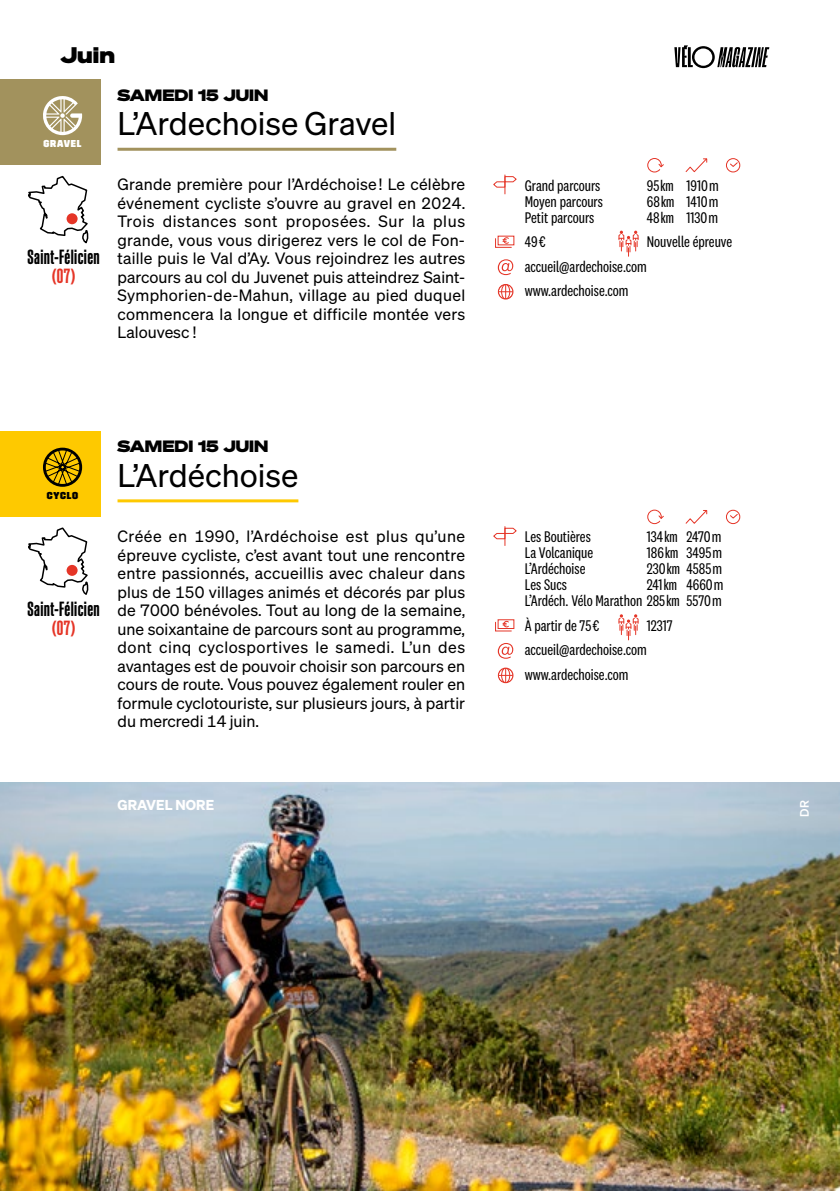
<style>
.page{position:relative;width:840px;height:1191px;background:#fff}
.page>*{position:absolute;margin:0;border:0;box-sizing:border-box;transform-origin:0 0}
.t1{font:32px "Sohne Buch";color:#000}
.t2{font:22px "Sohne Breit Extrafett";color:#000}
.t3{font:600 20px "Sohne Schmal";letter-spacing:.02em;color:#000}
.t4{font:600 20px "Sohne Schmal";color:#e53527}
.t5{font:16px/18.4px "Sohne Buch";color:#000;text-align:justify}
.t6{font:16px/24.6px "National 2 Condensed";color:#000}
.t7{font:16px "Sohne Breit Extrafett";color:#000}
.t8{font:14px "Sohne Dreiviertelfett";letter-spacing:.005em;color:#fff}
.t9{font:12px "Sohne Kraftig";color:#fff}
.t10{font:10px "Trim Poster Hefty";letter-spacing:.075em;color:#fff}
.t11{font:10px "Trim Poster Hefty";letter-spacing:.075em;color:#000}
.s1{font-family:"National 2 Compressed"}
</style>
<div class="page">
<svg style="left:493px;top:175px;width:24px;height:19px"></svg>
<svg style="left:493px;top:526px;width:24px;height:19px"></svg>
<svg style="left:685px;top:158px;width:22px;height:15px"></svg>
<svg style="left:685px;top:510px;width:22px;height:14px"></svg>
<svg style="left:728px;top:161px;width:9px;height:6px"></svg>
<svg style="left:728px;top:513px;width:9px;height:6px"></svg>
<div style="left:725px;top:158px;width:14px;height:14px;border:1px solid #e53527;border-radius:50%"></div>
<div style="left:725px;top:510px;width:14px;height:14px;border:1px solid #e53527;border-radius:50%"></div>
<svg style="left:647px;top:158px;width:17px;height:15px"></svg>
<svg style="left:647px;top:509px;width:17px;height:15px"></svg>
<svg style="left:674px;top:45px;width:94px;height:23px"></svg>
<svg style="left:618px;top:614px;width:20px;height:26px"></svg>
<svg style="left:495px;top:620px;width:17px;height:12px"></svg>
<svg style="left:497px;top:643px;width:16px;height:16px"></svg>
<svg style="left:499px;top:669px;width:13px;height:13px"></svg>
<div style="left:497px;top:667px;width:16px;height:16px;border:1px solid #e53527;border-radius:50%"></div>
<svg style="left:28px;top:527px;width:61px;height:68px"></svg>
<div style="left:66px;top:564px;width:12px;height:12px;background:#e53527;border-radius:50%"></div>
<div style="left:65px;top:563px;width:14px;height:14px;border:2px solid #fff;border-radius:50%"></div>
<hr style="left:117px;top:499px;width:181px;height:3px;background:#fec900">
<div style="left:0;top:431px;width:100px;height:85px;background:#fec900"></div>
<div style="left:43px;top:447px;width:39px;height:40px;border:3px solid #000;border-radius:50%"></div>
<svg style="left:44px;top:448px;width:37px;height:38px"></svg>
<svg style="left:618px;top:231px;width:20px;height:25px"></svg>
<svg style="left:495px;top:237px;width:17px;height:11px"></svg>
<svg style="left:497px;top:259px;width:16px;height:16px"></svg>
<svg style="left:499px;top:284px;width:13px;height:15px"></svg>
<div style="left:497px;top:284px;width:16px;height:15px;border:1px solid #e53527;border-radius:50%"></div>
<svg style="left:28px;top:175px;width:61px;height:69px"></svg>
<div style="left:66px;top:212px;width:12px;height:13px;background:#e53527;border-radius:50%"></div>
<div style="left:65px;top:212px;width:14px;height:14px;border:2px solid #fff;border-radius:50%"></div>
<hr style="left:117px;top:148px;width:279px;height:3px;background:#a2925d">
<div style="left:0;top:79px;width:100px;height:85px;background:#a2925d"></div>
<svg style="left:43px;top:96px;width:39px;height:39px"></svg>
<img style="left:0;top:782px;width:839px;height:409px">
<h2 class="t2" style="left:60px;top:40px;width:56px">Juin</h2>
<p class="t10" style="left:44px;top:138px;width:39px">GRAVEL</p>
<p class="t3" style="left:27px;top:247px;width:74px">Saint-Félicien</p>
<p class="t4" style="left:52px;top:265px;width:25px">(07)</p>
<p class="t7" style="left:117px;top:84px;width:152px">SAMEDI 15 JUIN</p>
<h1 class="t1" style="left:117px;top:104px;width:280px">L’Ardechoise Gravel</h1>
<p class="t5" style="left:117px;top:175px;width:349px">Grande première pour l’Ardéchoise ! Le célèbre événement cycliste s’ouvre au gravel en 2024.<br>Trois distances sont proposées. Sur la plus grande, vous vous dirigerez vers le col de Fon&shy;taille puis le Val d’Ay. Vous rejoindrez les autres parcours au col du Juvenet puis atteindrez Saint-Symphorien-de-Mahun, village au pied duquel commencera la longue et difficile montée vers Lalouvesc !</p>
<p class="t6" style="left:524px;top:173px;width:77px">Grand parcours</p>
<p class="t6" style="left:646px;top:173px;width:73px">95<span class="s1">km</span> 1910m</p>
<p class="t6" style="left:524px;top:189px;width:80px">Moyen parcours</p>
<p class="t6" style="left:646px;top:189px;width:73px">68<span class="s1">km</span> 1410m</p>
<p class="t6" style="left:524px;top:205px;width:71px">Petit parcours</p>
<p class="t6" style="left:646px;top:205px;width:73px">48<span class="s1">km</span> 1130m</p>
<p class="t6" style="left:524px;top:229px;width:23px">49€</p>
<p class="t6" style="left:524px;top:229px;width:209px;text-indent:122px">Nouvelle épreuve accueil@ardechoise.com www.ardechoise.com</p>
<p class="t11" style="left:47px;top:490px;width:33px">CYCLO</p>
<p class="t3" style="left:27px;top:598px;width:74px">Saint-Félicien</p>
<p class="t4" style="left:52px;top:617px;width:25px">(07)</p>
<p class="t7" style="left:117px;top:435px;width:152px">SAMEDI 15 JUIN</p>
<h1 class="t1" style="left:117px;top:455px;width:182px">L’Ardéchoise</h1>
<p class="t5" style="left:117px;top:526px;width:349px">Créée en 1990, l’Ardéchoise est plus qu’une épreuve cycliste, c’est avant tout une rencontre entre passionnés, accueillis avec chaleur dans plus de 150 villages animés et décorés par plus de 7000 bénévoles. Tout au long de la semaine, une soixantaine de parcours sont au programme, dont cinq cyclosportives le samedi. L’un des avantages est de pouvoir choisir son parcours en cours de route. Vous pouvez également rouler en formule cyclotouriste, sur plusieurs jours, à partir du mercredi 14 juin.</p>
<p class="t6" style="left:524px;top:524px;width:68px">Les Boutières</p>
<p class="t6" style="left:646px;top:524px;width:76px">134<span class="s1">km</span> 2470m</p>
<p class="t6" style="left:524px;top:540px;width:70px">La Volcanique</p>
<p class="t6" style="left:646px;top:540px;width:77px">186<span class="s1">km</span> 3495m</p>
<p class="t6" style="left:524px;top:556px;width:62px">L’Ardéchoise</p>
<p class="t6" style="left:646px;top:556px;width:77px">230<span class="s1">km</span> 4585m</p>
<p class="t6" style="left:524px;top:572px;width:44px">Les Sucs</p>
<p class="t6" style="left:524px;top:577px;width:200px;line-height:16px;text-align:right">241<span class="s1">km</span> 4660m<br>L’Ardéch. Vélo Marathon 285<span class="s1">km</span> 5570m</p>
<p class="t6" style="left:524px;top:613px;width:76px">À partir de 75€</p>
<p class="t6" style="left:524px;top:613px;width:149px;text-indent:122px">12317 accueil@ardechoise.com www.ardechoise.com</p>
<p class="t8" style="left:117px;top:796px;width:98px">GRAVEL NORE</p>
<p class="t9" style="left:796px;top:816px;width:18px;rotate:-90deg">DR</p>
</div>
